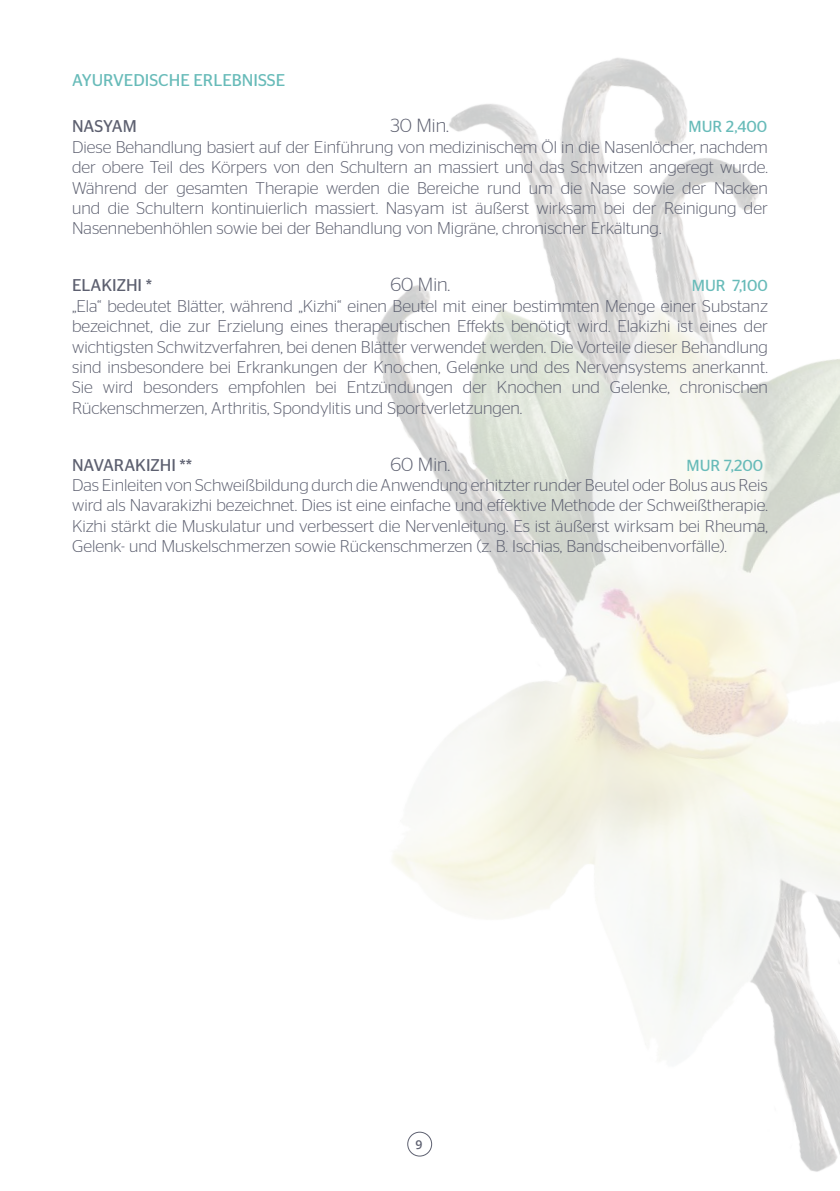
<style>
.page{position:relative;width:840px;height:1191px;background:#fff}
.page>*{position:absolute;margin:0;border:0;box-sizing:border-box;transform-origin:0 0}
.t1{font:300 19px "Stag Sans";color:#5d6070}
.t2{font:300 17px/20.4px "Stag Sans";color:#5d6070;text-align:justify}
.t3{font:17px "Stag Sans";color:#5d6070}
.t4{font:17px "Stag Sans";color:#68bbb9}
.t5{font:16px "Stag Sans";color:#68bbb9}
.t6{font:600 12.2px "Open Sans";color:#5d6070}
</style>
<div class="page">
<img style="left:377px;top:58px;width:462px;height:1114px">
<div style="left:407px;top:1131px;width:25px;height:25px;border:1px solid #5d6070;border-radius:50%"></div>
<p class="t4" style="left:72px;top:70px;width:214px">AYURVEDISCHE ERLEBNISSE</p>
<p class="t3" style="left:72px;top:117px;width:66px">NASYAM</p>
<p class="t1" style="left:390px;top:115px;width:60px">30 Min.</p>
<p class="t5" style="left:688px;top:118px;width:80px">MUR 2,400</p>
<p class="t2" style="left:72px;top:136px;width:697px">Diese Behandlung basiert auf der Einführung von medizinischem Öl in die Nasenlöcher, nachdem der obere Teil des Körpers von den Schultern an massiert und das Schwitzen angeregt wurde.<br>Während der gesamten Therapie werden die Bereiche rund um die Nase sowie der Nacken und die Schultern kontinuierlich massiert. Nasyam ist äußerst wirksam bei der Reinigung der Nasennebenhöhlen sowie bei der Behandlung von Migräne, chronischer Erkältung.</p>
<p class="t3" style="left:72px;top:276px;width:82px">ELAKIZHI *</p>
<p class="t1" style="left:390px;top:274px;width:61px">60 Min.</p>
<p class="t5" style="left:691px;top:277px;width:77px">MUR 7,100</p>
<p class="t2" style="left:72px;top:295px;width:697px">„Ela“ bedeutet Blätter, während „Kizhi“ einen Beutel mit einer bestimmten Menge einer Substanz bezeichnet, die zur Erzielung eines therapeutischen Effekts benötigt wird. Elakizhi ist eines der wichtigsten Schwitzverfahren, bei denen Blätter verwendet werden. Die Vorteile dieser Behandlung sind insbesondere bei Erkrankungen der Knochen, Gelenke und des Nervensystems anerkannt.<br>Sie wird besonders empfohlen bei Entzündungen der Knochen und Gelenke, chronischen Rückenschmerzen, Arthritis, Spondylitis und Sportverletzungen.</p>
<p class="t3" style="left:72px;top:455px;width:122px">NAVARAKIZHI **</p>
<p class="t1" style="left:390px;top:453px;width:61px">60 Min.</p>
<p class="t5" style="left:686px;top:456px;width:78px">MUR 7,200</p>
<p class="t2" style="left:72px;top:474px;width:697px">Das Einleiten von Schweißbildung durch die Anwendung erhitzter runder Beutel oder Bolus aus Reis wird als Navarakizhi bezeichnet. Dies ist eine einfache und effektive Methode der Schweißtherapie.<br>Kizhi stärkt die Muskulatur und verbessert die Nervenleitung. Es ist äußerst wirksam bei Rheuma, Gelenk- und Muskelschmerzen sowie Rückenschmerzen (z. B. Ischias, Bandscheibenvorfälle).</p>
<p class="t6" style="left:415px;top:1136px;width:8px">9</p>
</div>
